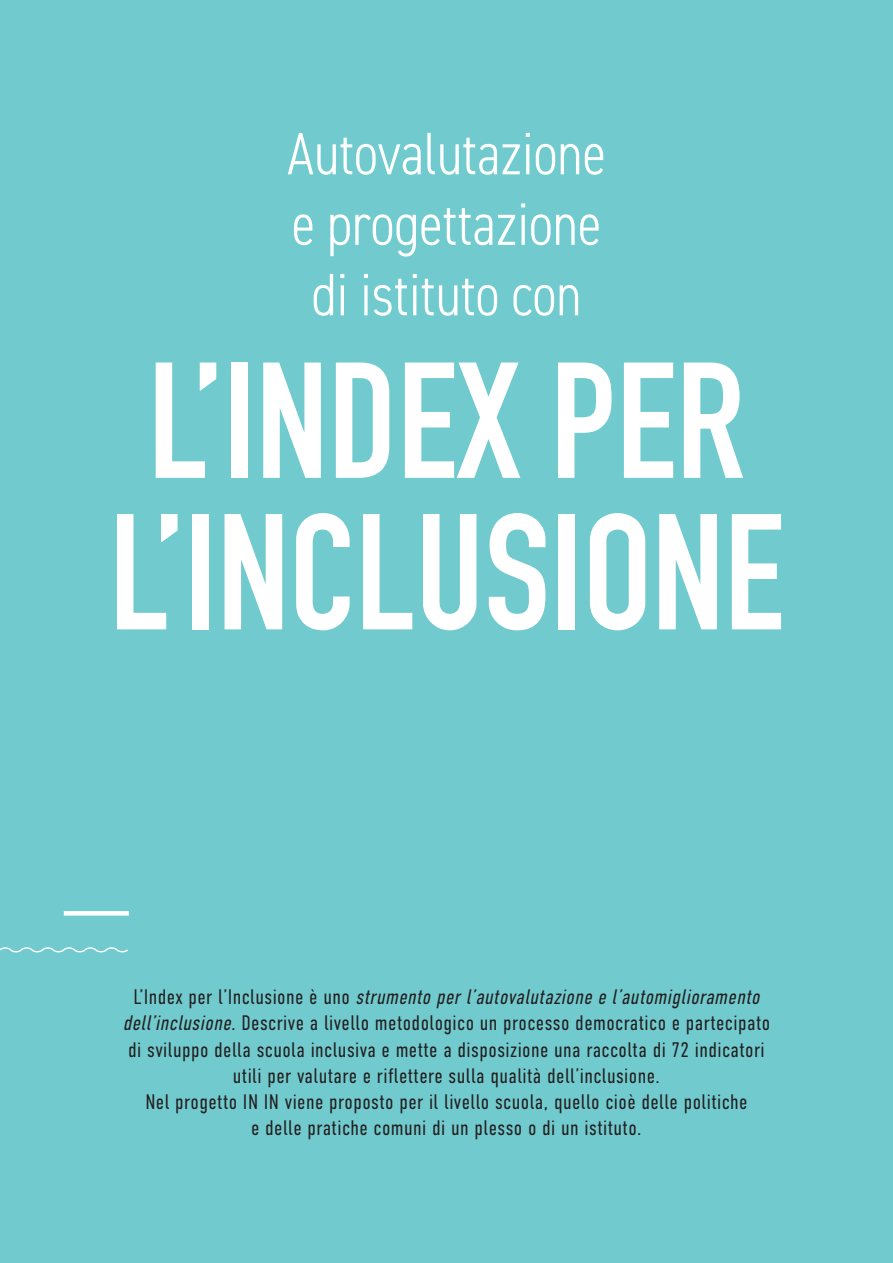
<style>
.page{position:relative;width:893px;height:1263px;background:#71cbce}
.page>*{position:absolute;margin:0;border:0;box-sizing:border-box;transform-origin:0 0}
.t1{font:700 162px/151.5px "DIN Condensed";color:#fff}
.t2{font:300 condensed 60px/70.5px "DIN2014";color:#fff;text-align:center}
.t3{font:300 21px/26.2px "DIN Condensed";letter-spacing:.02em;color:#231f20;text-align:center}
.s1{font-style:italic}
</style>
<div class="page">
<svg style="left:64px;top:911px;width:65px;height:4px"></svg>
<svg style="left:0;top:947px;width:128px;height:6px"></svg>
<h2 class="t2" style="left:287px;top:119px;width:320px">Autovalutazione e progettazione di istituto con</h2>
<h1 class="t1" style="left:109px;top:344px;width:676px">L’INDEX PER<br>L’INCLUSIONE</h1>
<p class="t3" style="left:123px;top:984px;width:649px">L’ I n d e x p e r l ’ I n c l u s i o n e è u n o <span class="s1">strumento perl’autovalutazione e l’automiglioramento dell’inclusione.</span>Descrive a livello metodologico un processo democratico e partecipato di sviluppo della scuola inclusiva e mette a disposizione una raccolta di 72 indicatori utili per valutare e riflettere sulla qualità dell’inclusione.<br>Nel progetto IN IN viene proposto per il livello scuola, quello cioè delle politiche<br>e delle pratiche comuni di un plesso o di un istituto.</p>
</div>
